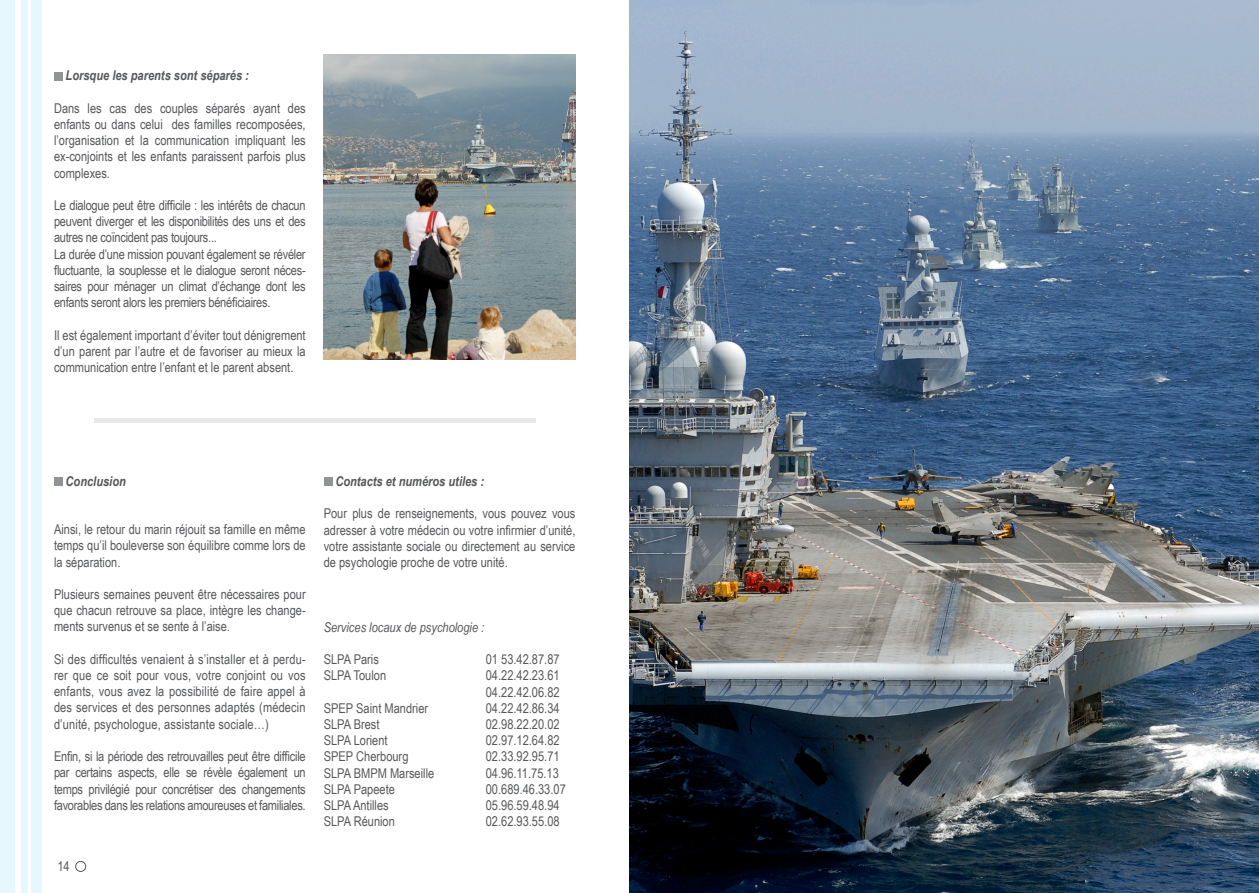
<style>
.page{position:relative;width:1259px;height:893px;background:#fff}
.page>*{position:absolute;margin:0;border:0;box-sizing:border-box;transform-origin:0 0}
.t1{font:13.5px/16.2px "Arial Narrow";color:#57585a;text-align:justify}
.t2{font:italic 700 13.5px "Arial Narrow";color:#57585a}
.t3{font:italic 13.5px "Arial Narrow";color:#57585a}
</style>
<div class="page">
<div style="left:0;top:0;width:14px;height:893px;background:#e6f7fd"></div>
<div style="left:22px;top:0;width:6px;height:893px;background:#e6f7fd"></div>
<div style="left:31px;top:0;width:10px;height:893px;background:#e6f7fd"></div>
<div style="left:75px;top:861px;width:11px;height:11px;border:1px solid #57585a;border-radius:50%"></div>
<div style="left:54px;top:72px;width:9px;height:8px;background:#919396"></div>
<div style="left:54px;top:477px;width:9px;height:9px;background:#919396"></div>
<div style="left:324px;top:477px;width:8px;height:9px;background:#919396"></div>
<img style="left:629px;top:0;width:630px;height:893px">
<img style="left:324px;top:54px;width:251px;height:305px">
<hr style="left:95px;top:419px;width:441px;height:4px;background:#e9e9e9">
<p class="t2" style="left:66px;top:65px;width:185px">Lorsque les parents sont séparés :</p>
<p class="t1" style="left:54px;top:99px;width:253px">Dans les cas des couples séparés ayant des enfants ou dans celui des familles recomposées, l’organisation et la communication impliquant les ex-conjoints et les enfants paraissent parfois plus complexes.</p>
<p class="t1" style="left:54px;top:197px;width:253px">Le dialogue peut être difficile : les intérêts de chacun peuvent diverger et les disponibilités des uns et des autres ne coïncident pas toujours...</p>
<p class="t1" style="left:54px;top:245px;width:253px">La durée d’une mission pouvant également se révéler fluctuante, la souplesse et le dialogue seront néces&shy;saires pour ménager un climat d’échange dont les enfants seront alors les premiers bénéficiaires.</p>
<p class="t1" style="left:54px;top:326px;width:253px">Il est également important d’éviter tout dénigrement d’un parent par l’autre et de favoriser au mieux la communication entre l’enfant et le parent absent.</p>
<p class="t2" style="left:66px;top:471px;width:62px">Conclusion</p>
<p class="t1" style="left:54px;top:521px;width:253px">Ainsi, le retour du marin réjouit sa famille en même temps qu’il bouleverse son équilibre comme lors de la séparation.</p>
<p class="t1" style="left:54px;top:586px;width:253px">Plusieurs semaines peuvent être nécessaires pour que chacun retrouve sa place, intègre les change&shy;ments survenus et se sente à l’aise.</p>
<p class="t1" style="left:54px;top:650px;width:253px">Si des difficultés venaient à s’installer et à perdu&shy;rer que ce soit pour vous, votre conjoint ou vos enfants, vous avez la possibilité de faire appel à des services et des personnes adaptés (médecin d’unité, psychologue, assistante sociale…)</p>
<p class="t1" style="left:54px;top:748px;width:253px">Enfin, si la période des retrouvailles peut être difficile par certains aspects, elle se révèle également un temps privilégié pour concrétiser des changements favorables dans les relations amoureuses et familiales.</p>
<p class="t1" style="left:57px;top:858px;width:14px">14</p>
<p class="t2" style="left:335px;top:471px;width:150px">Contacts et numéros utiles :</p>
<p class="t1" style="left:324px;top:505px;width:253px">Pour plus de renseignements, vous pouvez vous adresser à votre médecin ou votre infirmier d’unité, votre assistante sociale ou directement au service de psychologie proche de votre unité.</p>
<p class="t3" style="left:324px;top:618px;width:162px">Services locaux de psychologie :</p>
<p class="t1" style="left:324px;top:651px;width:57px">SLPA Paris</p>
<p class="t1" style="left:486px;top:651px;width:75px">01 53.42.87.87</p>
<p class="t1" style="left:324px;top:667px;width:64px">SLPA Toulon</p>
<p class="t1" style="left:486px;top:667px;width:75px">04.22.42.23.61<br>04.22.42.06.82</p>
<p class="t1" style="left:324px;top:699px;width:106px">SPEP Saint Mandrier</p>
<p class="t1" style="left:486px;top:699px;width:75px">04.22.42.86.34</p>
<p class="t1" style="left:324px;top:716px;width:57px">SLPA Brest</p>
<p class="t1" style="left:486px;top:716px;width:75px">02.98.22.20.02</p>
<p class="t1" style="left:324px;top:732px;width:65px">SLPA Lorient</p>
<p class="t1" style="left:486px;top:732px;width:75px">02.97.12.64.82</p>
<p class="t1" style="left:324px;top:748px;width:86px">SPEP Cherbourg</p>
<p class="t1" style="left:486px;top:748px;width:75px">02.33.92.95.71</p>
<p class="t1" style="left:324px;top:764px;width:112px">SLPA BMPM Marseille</p>
<p class="t1" style="left:486px;top:764px;width:75px">04.96.11.75.13</p>
<p class="t1" style="left:324px;top:780px;width:73px">SLPA Papeete</p>
<p class="t1" style="left:486px;top:780px;width:82px">00.689.46.33.07</p>
<p class="t1" style="left:324px;top:797px;width:67px">SLPA Antilles</p>
<p class="t1" style="left:486px;top:797px;width:75px">05.96.59.48.94</p>
<p class="t1" style="left:324px;top:813px;width:73px">SLPA Réunion</p>
<p class="t1" style="left:486px;top:813px;width:75px">02.62.93.55.08</p>
</div>
